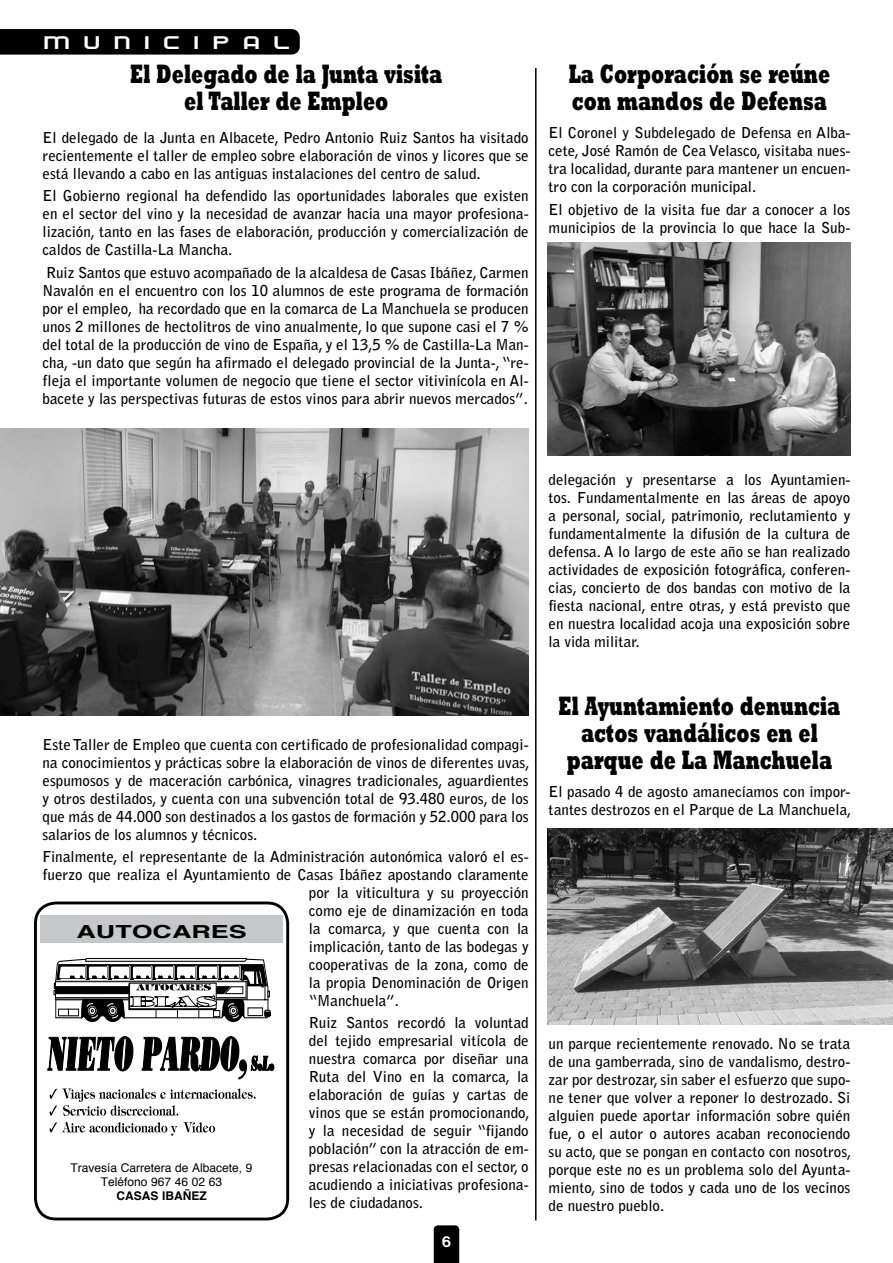
<style>
.page{position:relative;width:893px;height:1263px;background:#fff}
.page>*{position:absolute;margin:0;border:0;box-sizing:border-box;transform-origin:0 0}
.t1{font:800 27px/26.7px "Rockwell";color:#000;text-align:center;scale:.65 1}
.t2{font:24.75px "Empire Builder Document";letter-spacing:.39em;color:#fff;scale:1.27 1}
.t3{font:700 18px "Helvetica";color:#000;scale:1.49 1}
.t4{font:700 15px/18px "Bell Gothic Std";color:#000;text-align:justify}
.t5{font:700 13.5px "Rocko FLF";color:#fff}
.t6{font:12px/14.4px "Helvetica";color:#000;text-align:center}
.t7{font:700 12px "Helvetica";color:#000}
</style>
<div class="page">
<svg style="left:0;top:29px;width:300px;height:26px;background:#050505"></svg>
<svg style="left:434px;top:1225px;width:25px;height:38px"></svg>
<img style="left:547px;top:243px;width:303px;height:212px">
<img style="left:0;top:428px;width:529px;height:288px">
<img style="left:548px;top:829px;width:345px;height:196px">
<div style="left:34px;top:901px;width:255px;height:319px;border:3px solid #000;border-radius:21px"></div>
<svg style="left:47px;top:1036px;width:227px;height:43px"></svg>
<svg style="left:50px;top:1088px;width:206px;height:48px"></svg>
<div style="left:41px;top:915px;width:242px;height:28px;background:#c6c7c8"></div>
<div style="left:103px;top:999px;width:20px;height:23px;background:#000;border-radius:50%"></div>
<div style="left:82px;top:999px;width:20px;height:23px;background:#000;border-radius:50%"></div>
<div style="left:223px;top:999px;width:20px;height:23px;background:#000;border-radius:50%"></div>
<svg style="left:54px;top:958px;width:217px;height:61px"></svg>
<hr style="left:535px;top:68px;width:1px;height:1152px;background:#000">
<h2 class="t2" style="left:43px;top:27px;width:197px">municipal</h2>
<h1 class="t1" style="left:130px;top:60px;width:482px">El Delegado de la Junta visita el Taller de Empleo</h1>
<p class="t4" style="left:43px;top:129px;width:488px">El delegado de la Junta en Albacete, Pedro Antonio Ruiz Santos ha visitado recientemente el taller de empleo sobre elaboración de vinos y licores que se está llevando a cabo en las antiguas instalaciones del centro de salud.</p>
<p class="t4" style="left:43px;top:187px;width:488px">El Gobierno regional ha defendido las oportunidades laborales que existen en el sector del vino y la necesidad de avanzar hacia una mayor profesiona&shy;lización, tanto en las fases de elaboración, producción y comercialización de caldos de Castilla-La Mancha.</p>
<p class="t4" style="left:43px;top:263px;width:488px">Ruiz Santos que estuvo acompañado de la alcaldesa de Casas Ibáñez, Carmen Navalón en el encuentro con los 10 alumnos de este programa de formación por el empleo, ha recordado que en la comarca de La Manchuela se producen unos 2 millones de hectolitros de vino anualmente, lo que supone casi el 7 % del total de la producción de vino de España, y el 13,5 % de Castilla-La Man&shy;cha, -un dato que según ha afirmado el delegado provincial de la Junta-, “re&shy;fleja el importante volumen de negocio que tiene el sector vitivinícola en Al&shy;bacete y las perspectivas futuras de estos vinos para abrir nuevos mercados”.</p>
<h1 class="t1" style="left:569px;top:60px;width:404px;text-align:left">La Corporación se reúne con mandos de Defensa</h1>
<p class="t4" style="left:549px;top:124px;width:303px">El Coronel y Subdelegado de Defensa en Alba&shy;cete, José Ramón de Cea Velasco, visitaba nues&shy;tra localidad, durante para mantener un encuen&shy;tro con la corporación municipal.</p>
<p class="t4" style="left:549px;top:200px;width:303px">El objetivo de la visita fue dar a conocer a los municipios de la provincia lo que hace la Sub-</p>
<p class="t4" style="left:43px;top:735px;width:488px">Este Taller de Empleo que cuenta con certificado de profesionalidad compagi&shy;na conocimientos y prácticas sobre la elaboración de vinos de diferentes uvas, espumosos y de maceración carbónica, vinagres tradicionales, aguardientes y otros destilados, y cuenta con una subvención total de 93.480 euros, de los que más de 44.000 son destinados a los gastos de formación y 52.000 para los salarios de los alumnos y técnicos.</p>
<p class="t4" style="left:43px;top:848px;width:488px">Finalmente, el representante de la Administración autonómica valoró el es-</p>
<p class="t4" style="left:43px;top:866px;width:488px">fuerzo que realiza el Ayuntamiento de Casas Ibáñez apostando claramente</p>
<p class="t4" style="left:309px;top:884px;width:221px">por la viticultura y su proyección</p>
<p class="t4" style="left:309px;top:902px;width:221px">como eje de dinamización en toda</p>
<p class="t4" style="left:309px;top:920px;width:221px">la comarca, y que cuenta con la</p>
<p class="t4" style="left:309px;top:938px;width:221px">implicación, tanto de las bodegas y</p>
<p class="t4" style="left:309px;top:956px;width:221px">cooperativas de la zona, como de</p>
<p class="t4" style="left:309px;top:974px;width:221px">la propia Denominación de Origen</p>
<p class="t4" style="left:309px;top:992px;width:92px">“Manchuela”.</p>
<p class="t4" style="left:309px;top:1014px;width:222px">Ruiz Santos recordó la voluntad del tejido empresarial vitícola de nuestra comarca por diseñar una Ruta del Vino en la comarca, la elaboración de guías y cartas de vinos que se están promocionando, y la necesidad de seguir “fijando población” con la atracción de em&shy;presas relacionadas con el sector, o acudiendo a iniciativas profesiona&shy;les de ciudadanos.</p>
<p class="t3" style="left:77px;top:917px;width:116px">AUTOCARES</p>
<p class="t6" style="left:71px;top:1160px;width:184px">Travesía Carretera de Albacete, 9<br>Teléfono 967 46 02 63</p>
<p class="t7" style="left:116px;top:1186px;width:92px">CASAS IBAÑEZ</p>
<p class="t5" style="left:442px;top:1233px;width:10px">6</p>
<p class="t4" style="left:549px;top:470px;width:303px">delegación y presentarse a los Ayuntamien&shy;tos. Fundamentalmente en las áreas de apoyo a personal, social, patrimonio, reclutamiento y fundamentalmente la difusión de la cultura de defensa. A lo largo de este año se han realizado actividades de exposición fotográfica, conferen&shy;cias, concierto de dos bandas con motivo de la fiesta nacional, entre otras, y está previsto que en nuestra localidad acoja una exposición sobre la vida militar.</p>
<h1 class="t1" style="left:559px;top:692px;width:435px">El Ayuntamiento denuncia actos vandálicos en el parque de La Manchuela</h1>
<p class="t4" style="left:549px;top:783px;width:304px">El pasado 4 de agosto amanecíamos con impor&shy;tantes destrozos en el Parque de La Manchuela,</p>
<p class="t4" style="left:549px;top:1035px;width:304px">un parque recientemente renovado. No se trata de una gamberrada, sino de vandalismo, destro&shy;zar por destrozar, sin saber el esfuerzo que supo&shy;ne tener que volver a reponer lo destrozado. Si alguien puede aportar información sobre quién fue, o el autor o autores acaban reconociendo su acto, que se pongan en contacto con nosotros, porque este no es un problema solo del Ayunta&shy;miento, sino de todos y cada uno de los vecinos de nuestro pueblo.</p>
</div>
